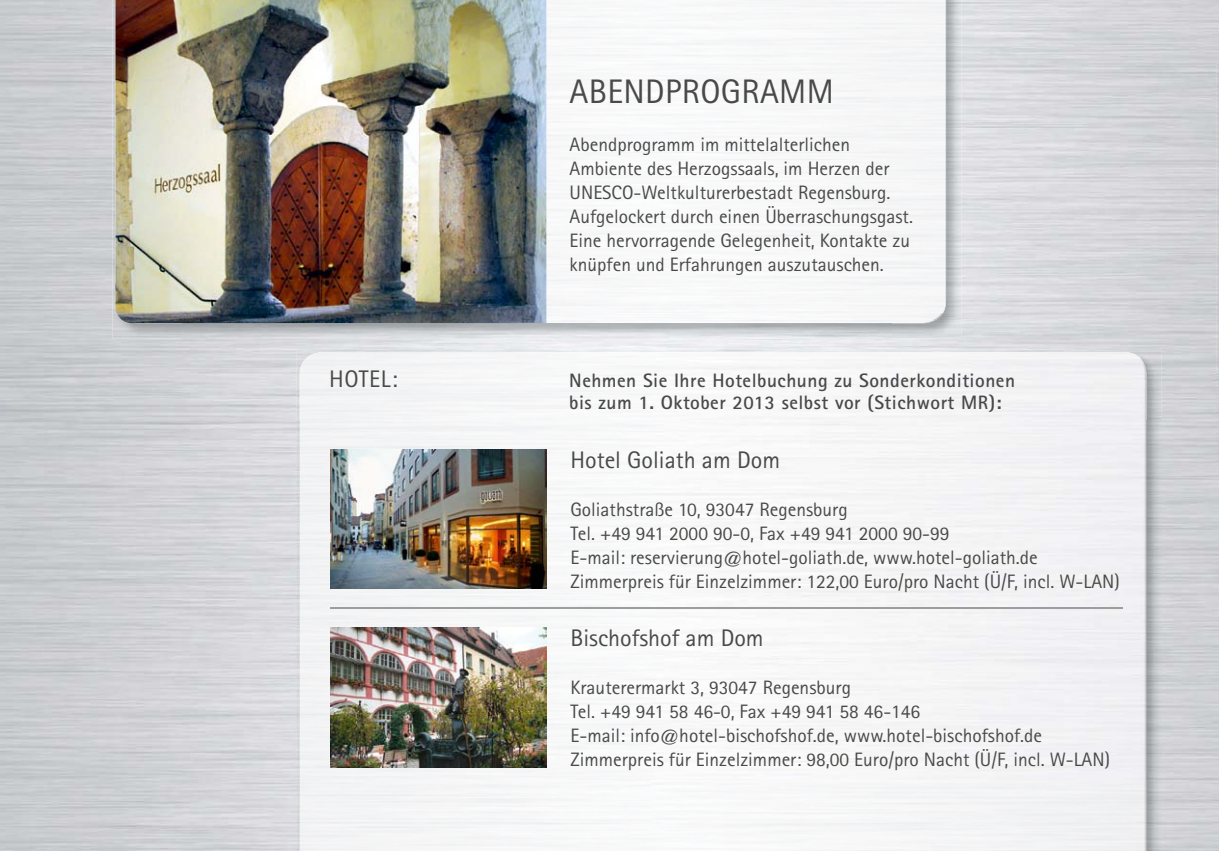
<style>
.page{position:relative;width:1219px;height:851px;background:#fff}
.page>*{position:absolute;margin:0;border:0;box-sizing:border-box;transform-origin:0 0}
.t1{font:34px "Rotis Sans Serif";letter-spacing:.01em;color:#494948}
.t2{font:24px "Rotis Sans Serif";color:#494948}
.t3{font:19.4px/24px "Rotis Sans Serif";color:#494948}
.t4{font:700 19.4px/22px "Rotis Sans Serif";letter-spacing:.025em;color:#494948}
</style>
<div class="page">
<img style="left:1216px;top:371px;width:3px;height:17px">
<img style="left:891px;top:0;width:70px;height:338px">
<img style="left:546px;top:313px;width:397px;height:10px">
<img style="left:546px;top:0;width:400px;height:313px">
<img style="left:115px;top:0;width:431px;height:323px">
<img style="left:297px;top:349px;width:865px;height:71px">
<img style="left:297px;top:420px;width:3px;height:430px">
<div style="left:306px;top:352px;width:834px;height:6px;background:#f6f6f7"></div>
<div style="left:300px;top:358px;width:847px;height:492px;background:#f6f6f6"></div>
<img style="left:331px;top:449px;width:215px;height:139px">
<img style="left:331px;top:627px;width:215px;height:140px">
<hr style="left:331px;top:607px;width:792px;height:1px;background:#9c9d9d">
<h1 class="t1" style="left:570px;top:71px;width:266px">ABENDPROGRAMM</h1>
<p class="t3" style="left:570px;top:132px;width:345px">Abendprogramm im mittelalterlichen Ambiente des Herzogssaals, im Herzen der UNESCO-Weltkulturerbestadt Regensburg.<br>Aufgelockert durch einen Überraschungsgast.<br>Eine hervorragende Gelegenheit, Kontakte zu knüpfen und Erfahrungen auszutauschen.</p>
<p class="t2" style="left:329px;top:365px;width:70px">HOTEL:</p>
<p class="t4" style="left:569px;top:369px;width:447px">Nehmen Sie Ihre Hotelbuchung zu Sonderkonditionen bis zum 1. Oktober 2013 selbst vor (Stichwort MR):</p>
<p class="t2" style="left:570px;top:445px;width:211px">Hotel Goliath am Dom</p>
<p class="t3" style="left:570px;top:497px;width:551px">Goliathstraße 10, 93047 Regensburg<br>Tel. +49 941 2000 90-0, Fax +49 941 2000 90-99<br>E-mail: reservierung@hotel-goliath.de, www.hotel-goliath.de Zimmerpreis für Einzelzimmer: 122,00 Euro/pro Nacht (Ü/F, incl. W-LAN)</p>
<p class="t2" style="left:570px;top:624px;width:195px">Bischofshof am Dom</p>
<p class="t3" style="left:570px;top:675px;width:541px">Krauterermarkt 3, 93047 Regensburg<br>Tel. +49 941 58 46-0, Fax +49 941 58 46-146<br>E-mail: info@hotel-bischofshof.de, www.hotel-bischofshof.de Zimmerpreis für Einzelzimmer: 98,00 Euro/pro Nacht (Ü/F, incl. W-LAN)</p>
</div>
